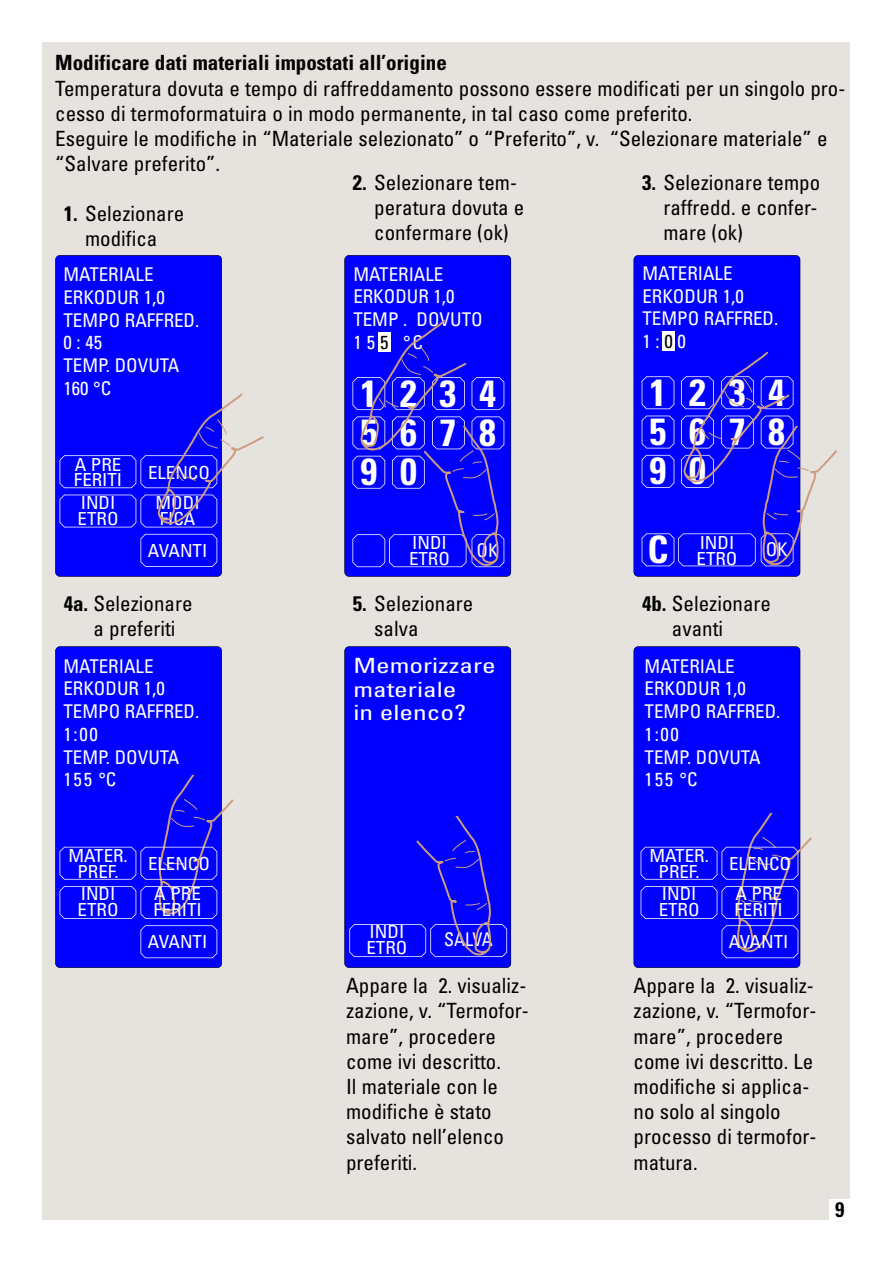
<style>
.page{position:relative;width:893px;height:1263px;background:#fff}
.page>*{position:absolute;margin:0;border:0;box-sizing:border-box;transform-origin:0 0}
.t1{font:700 condensed 37.8px/39px "Univers";letter-spacing:.605em;color:#fff;text-align:justify}
.t2{font:condensed 21px/25.2px "Univers";color:#000}
.t3{font:700 condensed 21px "Univers";color:#000}
.t4{font:condensed 21px/23.1px "Univers";color:#fff;scale:1.3 1}
.t5{font:condensed 18.9px/22.6px "Univers";color:#fff}
.t6{font:condensed 18.9px "Univers";color:#fff;scale:.95 1}
.t7{font:condensed 18px/15.8px "Univers";color:#fff;scale:1.05 1}
.s1{font-weight:700}
.s2{color:#000}
</style>
<div class="page">
<div style="left:43px;top:43px;width:807px;height:1177px;background:#e6e2de"></div>
<div style="left:345px;top:255px;width:166px;height:321px;background:#00f;border-radius:4px"></div>
<div style="left:344px;top:255px;width:167px;height:322px;border:1px solid #000;border-radius:5px"></div>
<svg style="left:352px;top:320px;width:152px;height:248px"></svg>
<div style="left:55px;top:255px;width:167px;height:321px;background:#00f;border-radius:4px"></div>
<div style="left:55px;top:255px;width:167px;height:322px;border:1px solid #000;border-radius:5px"></div>
<div style="left:55px;top:646px;width:167px;height:322px;background:#00f;border-radius:4px"></div>
<div style="left:55px;top:646px;width:167px;height:322px;border:1px solid #000;border-radius:5px"></div>
<div style="left:634px;top:255px;width:166px;height:321px;background:#00f;border-radius:4px"></div>
<div style="left:634px;top:255px;width:166px;height:322px;border:1px solid #000;border-radius:5px"></div>
<div style="left:662px;top:332px;width:13px;height:19px;background:#fff"></div>
<svg style="left:642px;top:352px;width:195px;height:218px"></svg>
<div style="left:345px;top:646px;width:166px;height:322px;background:#00f;border-radius:4px"></div>
<div style="left:344px;top:646px;width:167px;height:322px;border:1px solid #000;border-radius:5px"></div>
<svg style="left:349px;top:816px;width:158px;height:141px"></svg>
<div style="left:634px;top:646px;width:166px;height:322px;background:#00f;border-radius:4px"></div>
<div style="left:634px;top:646px;width:166px;height:322px;border:1px solid #000;border-radius:5px"></div>
<svg style="left:140px;top:534px;width:77px;height:33px"></svg>
<svg style="left:60px;top:775px;width:174px;height:183px"></svg>
<svg style="left:641px;top:813px;width:171px;height:145px"></svg>
<svg style="left:60px;top:394px;width:204px;height:133px"></svg>
<div style="left:829px;top:1199px;width:21px;height:21px;background:#fff"></div>
<p class="t3" style="left:55px;top:55px;width:393px">Modificare dati materiali impostati all’origine</p>
<p class="t2" style="left:55px;top:77px;width:792px">Temperatura dovuta e tempo di raffreddamento possono essere modificati per un singolo pro&shy;cesso di termoformatuira o in modo permanente, in tal caso come preferito.<br>Eseguire le modifiche in “Materiale selezionato” o “Preferito”, v. “Selezionare materiale” e “Salvare preferito”.</p>
<p class="t2" style="left:374px;top:171px;width:152px;text-indent:-21px"><span class="s1">2.</span> Selezionare tem&shy;peratura dovuta e confermare (ok)</p>
<p class="t2" style="left:663px;top:171px;width:158px;text-indent:-21px"><span class="s1">3.</span> Selezionare tempo raffredd. e confer&shy;mare (ok)</p>
<p class="t2" style="left:64px;top:202px;width:122px;text-align:center"><span class="s1">1.</span> Selezionare modifica</p>
<p class="t5" style="left:64px;top:265px;width:137px">MATERIALE<br>ERKODUR 1,0<br>TEMPO RAFFRED.<br>0 : 45<br>TEMP. DOVUTA<br>160 °C</p>
<p class="t7" style="left:74px;top:458px;width:47px">A PRE<br>FERITI</p>
<p class="t7" style="left:78px;top:496px;width:41px">INDI<br>ETRO</p>
<p class="t7" style="left:148px;top:466px;width:60px">ELENCO</p>
<p class="t7" style="left:156px;top:496px;width:43px">MODI<br>FICA</p>
<p class="t7" style="left:148px;top:544px;width:58px">AVANTI</p>
<p class="t2" style="left:94px;top:592px;width:101px;text-indent:-30px"><span class="s1">4a.</span> Selezionare a preferiti</p>
<p class="t5" style="left:64px;top:656px;width:137px">MATERIALE<br>ERKODUR 1,0<br>TEMPO RAFFRED.<br>1:00<br>TEMP. DOVUTA<br>155 °C</p>
<p class="t7" style="left:68px;top:849px;width:58px;text-align:center">MATER.<br>PREF.</p>
<p class="t7" style="left:78px;top:887px;width:41px">INDI<br>ETRO</p>
<p class="t7" style="left:148px;top:857px;width:60px">ELENCO</p>
<p class="t7" style="left:153px;top:887px;width:47px">A PRE<br>FERITI</p>
<p class="t7" style="left:148px;top:935px;width:58px">AVANTI</p>
<p class="t5" style="left:353px;top:264px;width:131px">MATERIALE<br>ERKODUR 1,0<br>TEMP . DOVUTO<br>15<span class="s2">5</span> °C</p>
<h1 class="t1" style="left:360px;top:377px;width:137px">1234<br>5678<br>9 0</h1>
<p class="t5" style="left:642px;top:263px;width:137px">MATERIALE<br>ERKODUR 1,0<br>TEMPO RAFFRED.<br>1 : <span class="s2">0</span> 0</p>
<h1 class="t1" style="left:650px;top:376px;width:137px">1234<br>5678<br>9 0</h1>
<h1 class="t1" style="left:647px;top:533px;width:23px">C</h1>
<p class="t5" style="left:766px;top:540px;width:24px">OK</p>
<p class="t7" style="left:409px;top:536px;width:41px">INDI<br>ETRO</p>
<p class="t7" style="left:697px;top:536px;width:41px">INDI<br>ETRO</p>
<p class="t5" style="left:476px;top:541px;width:24px">OK</p>
<p class="t2" style="left:374px;top:592px;width:101px;text-indent:-21px"><span class="s1">5.</span> Selezionare salva</p>
<p class="t4" style="left:353px;top:656px;width:111px">Memorizzare materiale<br>in elenco?</p>
<p class="t2" style="left:672px;top:592px;width:101px;text-indent:-30px"><span class="s1">4b.</span> Selezionare avanti</p>
<p class="t5" style="left:645px;top:656px;width:137px">MATERIALE<br>ERKODUR 1,0<br>TEMPO RAFFRED.<br>1:00<br>TEMP. DOVUTA<br>155 °C</p>
<p class="t7" style="left:366px;top:925px;width:41px">INDI<br>ETRO</p>
<p class="t6" style="left:444px;top:933px;width:53px">SALVA</p>
<p class="t2" style="left:346px;top:975px;width:184px">Appare la 2. visualiz&shy;zazione, v. “Termofor&shy;mare”, procedere come ivi descritto.<br>Il materiale con le modifiche è stato salvato nell’elenco preferiti.</p>
<p class="t7" style="left:649px;top:849px;width:58px;text-align:center">MATER.<br>PREF.</p>
<p class="t7" style="left:659px;top:887px;width:41px">INDI<br>ETRO</p>
<p class="t7" style="left:734px;top:887px;width:47px">A PRE<br>FERITI</p>
<p class="t7" style="left:729px;top:935px;width:58px">AVANTI</p>
<p class="t7" style="left:729px;top:858px;width:60px">ELENCO</p>
<p class="t2" style="left:634px;top:975px;width:184px">Appare la 2. visualiz&shy;zazione, v. “Termofor&shy;mare”, procedere come ivi descritto. Le modifiche si applica&shy;no solo al singolo processo di termofor&shy;matura.</p>
<p class="t3" style="left:835px;top:1202px;width:11px">9</p>
</div>
